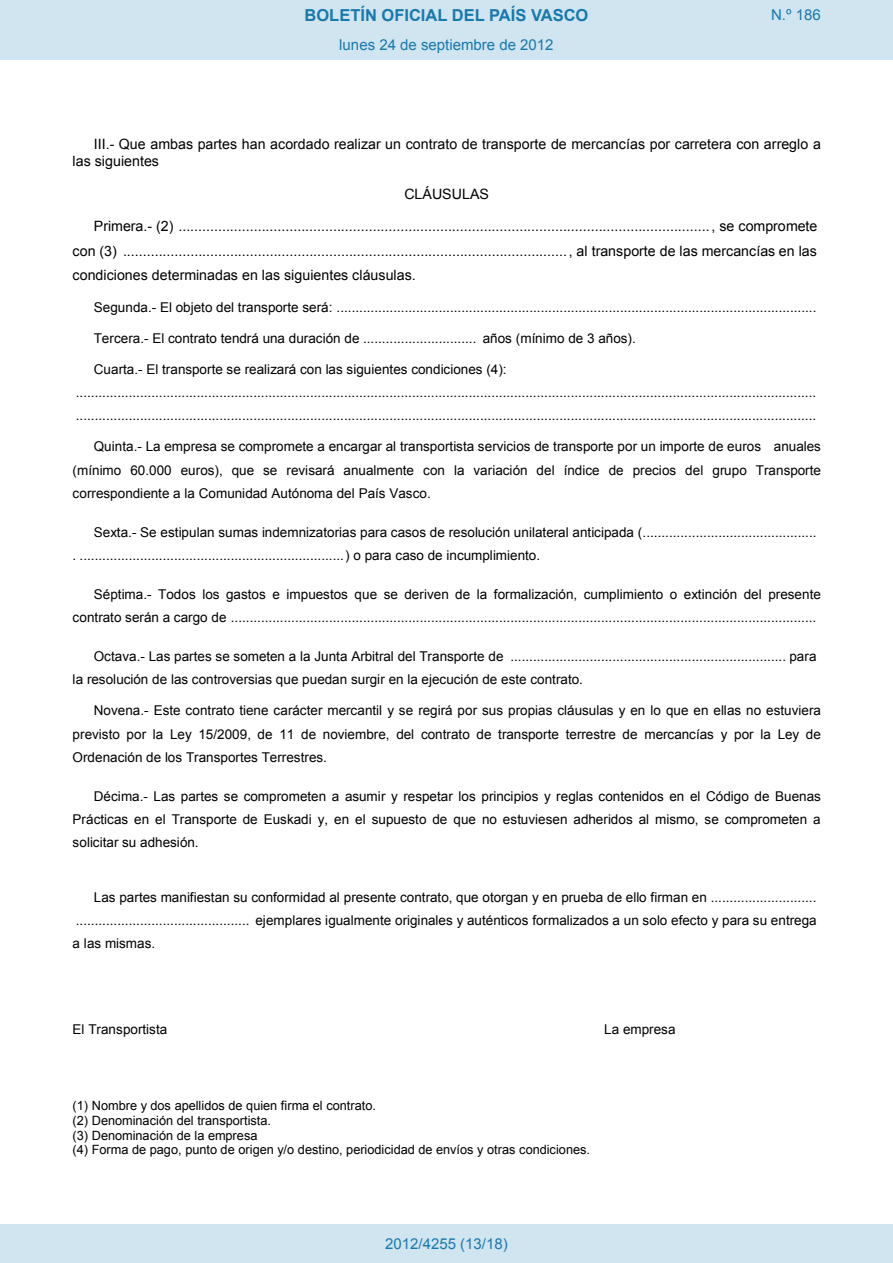
<style>
.page{position:relative;width:893px;height:1263px;background:#fff}
.page>*{position:absolute;margin:0;border:0;box-sizing:border-box;transform-origin:0 0}
.t1{font:700 16.5px "Arial";color:#1879ad}
.Paginacion_Centro{font:15px "Arial";color:#1879ad}
.t2{font:14.25px/24.6px "Arial";color:#000}
.t3{font:13.5px/23.2px "Arial";letter-spacing:.005em;color:#000}
.t4{font:12.75px/14.7px "Arial";letter-spacing:-.005em;color:#000}
</style>
<div class="page">
<div style="left:0;top:0;width:893px;height:60px;background:#d0e5f0"></div>
<div style="left:0;top:1225px;width:893px;height:38px;background:#d0e5f0"></div>
<p class="t1" style="left:305px;top:4px;width:285px">BOLETÍN OFICIAL DEL PAÍS VASCO</p>
<p class="Paginacion_Centro" style="left:771px;top:5px;width:51px">N.º 186</p>
<p class="Paginacion_Centro" style="left:339px;top:35px;width:216px">lunes 24 de septiembre de 2012</p>
<p class="t2" style="left:73px;top:136px;width:750px;line-height:16.4px;text-indent:21px">III.- Que ambas partes han acordado realizar un contrato de transporte de mercancías por carretera con arreglo a las siguientes</p>
<p class="t2" style="left:404px;top:181px;width:86px">CLÁUSULAS</p>
<p class="t2" style="left:73px;top:214px;width:746px;text-align:justify;text-indent:21px">Primera.- (2) ......................................................................................................................................, se compromete con (3) ................................................................................................................, al transporte de las mercancías en las condiciones determinadas en las siguientes cláusulas.</p>
<p class="t3" style="left:94px;top:295px;width:724px">Segunda.- El objeto del transporte será: ...............................................................................................................................</p>
<p class="t3" style="left:94px;top:326px;width:543px">Tercera.- El contrato tendrá una duración de .............................. años (mínimo de 3 años).</p>
<p class="t3" style="left:76px;top:357px;width:742px;text-indent:18px">Cuarta.- El transporte se realizará con las siguientes condiciones (4): .................................................................................................................................................................................................... ....................................................................................................................................................................................................</p>
<p class="t3" style="left:73px;top:435px;width:750px;text-align:justify;text-indent:21px">Quinta.- La empresa se compromete a encargar al transportista servicios de transporte por un importe de euros anuales (mínimo 60.000 euros), que se revisará anualmente con la variación del índice de precios del grupo Transporte correspondiente a la Comunidad Autónoma del País Vasco.</p>
<p class="t3" style="left:73px;top:520px;width:745px;text-indent:21px">Sexta.- Se estipulan sumas indemnizatorias para casos de resolución unilateral anticipada (.............................................. . ......................................................................) o para caso de incumplimiento.</p>
<p class="t3" style="left:73px;top:583px;width:750px;text-indent:21px">Séptima.- Todos los gastos e impuestos que se deriven de la formalización, cumplimiento o extinción del presente contrato serán a cargo de ...........................................................................................................................................................</p>
<p class="t3" style="left:73px;top:645px;width:745px;text-indent:21px">Octava.- Las partes se someten a la Junta Arbitral del Transporte de ......................................................................... para la resolución de las controversias que puedan surgir en la ejecución de este contrato.</p>
<p class="t3" style="left:73px;top:699px;width:750px;text-align:justify;text-indent:21px">Novena.- Este contrato tiene carácter mercantil y se regirá por sus propias cláusulas y en lo que en ellas no estuviera previsto por la Ley 15/2009, de 11 de noviembre, del contrato de transporte terrestre de mercancías y por la Ley de Ordenación de los Transportes Terrestres.</p>
<p class="t3" style="left:73px;top:784px;width:750px;text-align:justify;text-indent:21px">Décima.- Las partes se comprometen a asumir y respetar los principios y reglas contenidos en el Código de Buenas Prácticas en el Transporte de Euskadi y, en el supuesto de que no estuviesen adheridos al mismo, se comprometen a solicitar su adhesión.</p>
<p class="t3" style="left:73px;top:885px;width:746px;text-align:justify;text-indent:21px">Las partes manifiestan su conformidad al presente contrato, que otorgan y en prueba de ello firman en ............................ .............................................. ejemplares igualmente originales y auténticos formalizados a un solo efecto y para su entrega a las mismas.</p>
<p class="t3" style="left:73px;top:1017px;width:96px">El Transportista</p>
<p class="t3" style="left:604px;top:1017px;width:73px">La empresa</p>
<p class="t4" style="left:73px;top:1098px;width:519px">(1) Nombre y dos apellidos de quien firma el contrato.<br>(2) Denominación del transportista.<br>(3) Denominación de la empresa<br>(4) Forma de pago, punto de origen y/o destino, periodicidad de envíos y otras condiciones.</p>
<p class="Paginacion_Centro" style="left:385px;top:1234px;width:124px">2012/4255 (13/18)</p>
</div>
